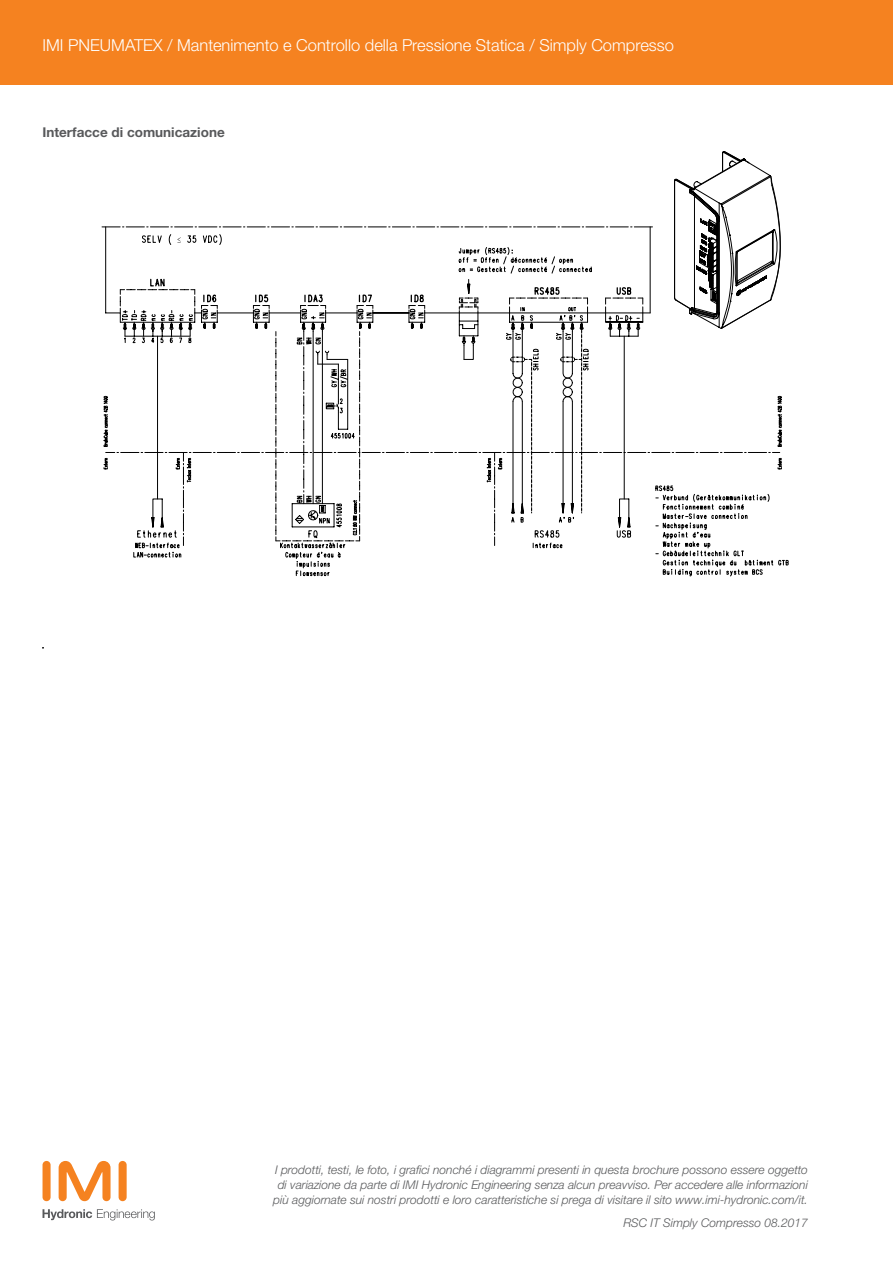
<style>
.page{position:relative;width:893px;height:1263px;background:#fff}
.page>*{position:absolute;margin:0;border:0;box-sizing:border-box;transform-origin:0 0}
.t1{font:300 16.5px "Helvetica Neue LTW1 G";color:#fff}
.t2{font:700 13.5px "Helvetica Neue LTW1 G";color:#58595b}
.t3{font:italic 300 12px/15px "Helvetica Neue LTW1 G";color:#58595b;text-align:center}
</style>
<div class="page">
<div style="left:0;top:0;width:893px;height:85px;background:#f58220"></div>
<div style="left:43px;top:1161px;width:8px;height:40px;background:#f58220;border-radius:4px"></div>
<div style="left:119px;top:1161px;width:8px;height:40px;background:#f58220;border-radius:4px"></div>
<svg style="left:59px;top:1161px;width:52px;height:40px"></svg>
<svg style="left:43px;top:1209px;width:112px;height:11px"></svg>
<svg style="left:102px;top:151px;width:686px;height:426px"></svg>
<h1 class="t1" style="left:43px;top:35px;width:633px">IMI PNEUMATEX / Mantenimento e Controllo della Pressione Statica / Simply Compresso</h1>
<p class="t2" style="left:43px;top:124px;width:184px">Interfacce di comunicazione</p>
<p class="t3" style="left:273px;top:1162px;width:536px">I prodotti, testi, le foto, i grafici nonché i diagrammi presenti in questa brochure possono essere oggetto di variazione da parte di IMI Hydronic Engineering senza alcun preavviso. Per accedere alle informazioni più aggiornate sui nostri prodotti e loro caratteristiche si prega di visitare il sito www.imi-hydronic.com/it.</p>
<p class="t3" style="left:623px;top:1215px;width:186px">RSC IT Simply Compresso 08.2017</p>
</div>
